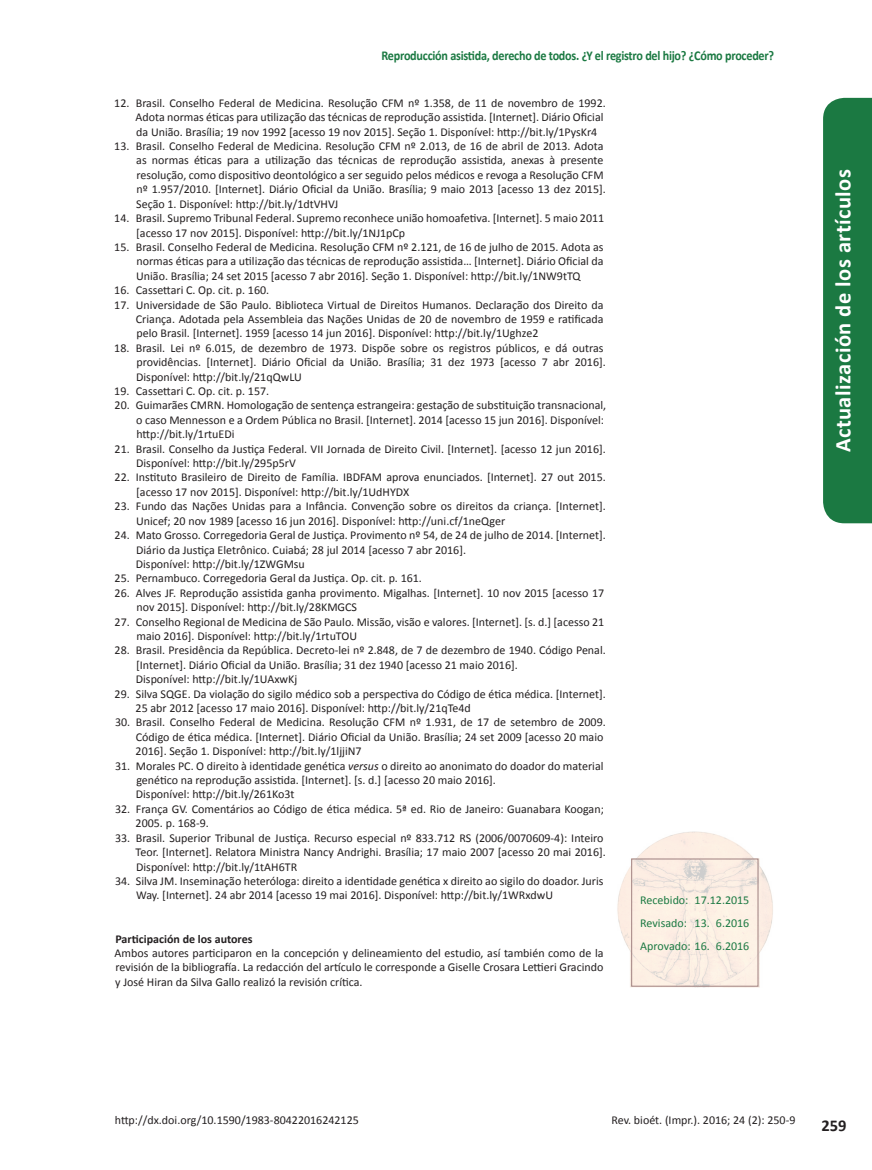
<style>
.page{position:relative;width:872px;height:1170px;background:#fff}
.page>*{position:absolute;margin:0;border:0;box-sizing:border-box;transform-origin:0 0}
.t1{font:700 22.5px "Calibri";letter-spacing:.02em;color:#fff}
.t2{font:700 16.5px "Calibri";color:#231f20}
.t3{font:700 13.5px "Calibri";letter-spacing:-.02em;color:#1b7942;scale:.9 1}
.Referencias{font:12px/14.4px "Calibri";color:#231f20}
.t4{font:12px "Calibri";color:#1b7942}
.Titulo_Correspondênc{font:700 12px "Calibri";color:#231f20}
.s1{font-style:italic}
</style>
<div class="page">
<img style="left:617px;top:831px;width:156px;height:155px">
<div style="left:631px;top:858px;width:127px;height:128px;border:1px solid #a38482"></div>
<div style="left:823px;top:98px;width:49px;height:425px;background:#1b7942"></div>
<p class="t3" style="left:381px;top:47px;width:438px">Reproducción asistida, derecho de todos. ¿Y el registro del hijo? ¿Cómo proceder?</p>
<p class="Referencias" style="left:135px;top:96px;width:472px;text-indent:-21px">12. Brasil. Conselho Federal de Medicina. Resolução CFM nº 1.358, de 11 de novembro de 1992.<br>Adota normas éticas para utilização das técnicas de reprodução assistida. [Internet]. Diário Oficial da União. Brasília; 19 nov 1992 [acesso 19 nov 2015]. Seção 1. Disponível: http://bit.ly/1PysKr4</p>
<p class="Referencias" style="left:136px;top:139px;width:471px;text-indent:-22px">13. Brasil. Conselho Federal de Medicina. Resolução CFM nº 2.013, de 16 de abril de 2013. Adota as normas éticas para a utilização das técnicas de reprodução assistida, anexas à presente resolução, como dispositivo deontológico a ser seguido pelos médicos e revoga a Resolução CFM nº 1.957/2010. [Internet]. Diário Oficial da União. Brasília; 9 maio 2013 [acesso 13 dez 2015].<br>Seção 1. Disponível: http://bit.ly/1dtVHVJ</p>
<p class="Referencias" style="left:136px;top:211px;width:469px;text-indent:-22px">14. Brasil. Supremo Tribunal Federal. Supremo reconhece união homoafetiva. [Internet]. 5 maio 2011 [acesso 17 nov 2015]. Disponível: http://bit.ly/1NJ1pCp</p>
<p class="Referencias" style="left:136px;top:240px;width:469px;text-align:justify;text-indent:-22px">15. Brasil. Conselho Federal de Medicina. Resolução CFM nº 2.121, de 16 de julho de 2015. Adota as normas éticas para a utilização das técnicas de reprodução assistida… [Internet]. Diário Oficial da União. Brasília; 24 set 2015 [acesso 7 abr 2016]. Seção 1. Disponível: http://bit.ly/1NW9tTQ</p>
<p class="Referencias" style="left:114px;top:283px;width:156px">16. Cassettari C. Op. cit. p. 160.</p>
<p class="Referencias" style="left:136px;top:297px;width:469px;text-align:justify;text-indent:-22px">17. Universidade de São Paulo. Biblioteca Virtual de Direitos Humanos. Declaração dos Direito da Criança. Adotada pela Assembleia das Nações Unidas de 20 de novembro de 1959 e ratificada pelo Brasil. [Internet]. 1959 [acesso 14 jun 2016]. Disponível: http://bit.ly/1Ughze2</p>
<p class="Referencias" style="left:136px;top:340px;width:471px;text-indent:-22px">18. Brasil. Lei nº 6.015, de dezembro de 1973. Dispõe sobre os registros públicos, e dá outras providências. [Internet]. Diário Oficial da União. Brasília; 31 dez 1973 [acesso 7 abr 2016].<br>Disponível: http://bit.ly/21qQwLU</p>
<p class="Referencias" style="left:114px;top:384px;width:156px">19. Cassettari C. Op. cit. p. 157.</p>
<p class="Referencias" style="left:136px;top:398px;width:471px;text-indent:-22px">20. Guimarães CMRN. Homologação de sentença estrangeira: gestação de substituição transnacional, o caso Mennesson e a Ordem Pública no Brasil. [Internet]. 2014 [acesso 15 jun 2016]. Disponível: http://bit.ly/1rtuEDi</p>
<p class="Referencias" style="left:136px;top:441px;width:471px;text-indent:-22px">21. Brasil. Conselho da Justiça Federal. VII Jornada de Direito Civil. [Internet]. [acesso 12 jun 2016].<br>Disponível: http://bit.ly/295p5rV</p>
<p class="Referencias" style="left:136px;top:470px;width:471px;text-indent:-22px">22. Instituto Brasileiro de Direito de Família. IBDFAM aprova enunciados. [Internet]. 27 out 2015. [acesso 17 nov 2015]. Disponível: http://bit.ly/1UdHYDX</p>
<p class="Referencias" style="left:136px;top:499px;width:471px;text-indent:-22px">23. Fundo das Nações Unidas para a Infância. Convenção sobre os direitos da criança. [Internet].<br>Unicef; 20 nov 1989 [acesso 16 jun 2016]. Disponível: http://uni.cf/1neQger</p>
<p class="Referencias" style="left:136px;top:528px;width:471px;text-indent:-22px">24. Mato Grosso. Corregedoria Geral de Justiça. Provimento nº 54, de 24 de julho de 2014. [Internet].<br>Diário da Justiça Eletrônico. Cuiabá; 28 jul 2014 [acesso 7 abr 2016].</p>
<p class="Referencias" style="left:136px;top:556px;width:171px">Disponível: http://bit.ly/1ZWGMsu</p>
<p class="Referencias" style="left:115px;top:571px;width:309px">25. Pernambuco. Corregedoria Geral da Justiça. Op. cit. p. 161.</p>
<p class="Referencias" style="left:136px;top:585px;width:469px;text-indent:-22px">26. Alves JF. Reprodução assistida ganha provimento. Migalhas. [Internet]. 10 nov 2015 [acesso 17 nov 2015]. Disponível: http://bit.ly/28KMGCS</p>
<p class="Referencias" style="left:136px;top:614px;width:469px;text-indent:-22px">27. Conselho Regional de Medicina de São Paulo. Missão, visão e valores. [Internet]. [s. d.] [acesso 21 maio 2016]. Disponível: http://bit.ly/1rtuTOU</p>
<p class="Referencias" style="left:136px;top:643px;width:471px;text-indent:-22px">28. Brasil. Presidência da República. Decreto-lei nº 2.848, de 7 de dezembro de 1940. Código Penal. [Internet]. Diário Oficial da União. Brasília; 31 dez 1940 [acesso 21 maio 2016].</p>
<p class="Referencias" style="left:136px;top:672px;width:163px">Disponível: http://bit.ly/1UAxwKj</p>
<p class="Referencias" style="left:136px;top:686px;width:471px;text-indent:-21px">29. Silva SQGE. Da violação do sigilo médico sob a perspectiva do Código de ética médica. [Internet].<br>25 abr 2012 [acesso 17 maio 2016]. Disponível: http://bit.ly/21qTe4d</p>
<p class="Referencias" style="left:136px;top:715px;width:472px;text-indent:-21px">30. Brasil. Conselho Federal de Medicina. Resolução CFM nº 1.931, de 17 de setembro de 2009.<br>Código de ética médica. [Internet]. Diário Oficial da União. Brasília; 24 set 2009 [acesso 20 maio<br>2016]. Seção 1. Disponível: http://bit.ly/1ljjiN7</p>
<p class="Referencias" style="left:136px;top:758px;width:468px;text-indent:-21px">31. Morales PC. O direito à identidade genética <span class="s1">versus</span> o direito ao anonimato do doador do material genético na reprodução assistida. [Internet]. [s. d.] [acesso 20 maio 2016].</p>
<p class="Referencias" style="left:136px;top:787px;width:160px">Disponível: http://bit.ly/261Ko3t</p>
<p class="Referencias" style="left:136px;top:801px;width:470px;text-indent:-21px">32. França GV. Comentários ao Código de ética médica. 5ª ed. Rio de Janeiro: Guanabara Koogan;<br>2005. p. 168-9.</p>
<p class="Referencias" style="left:136px;top:830px;width:472px;text-indent:-21px">33. Brasil. Superior Tribunal de Justiça. Recurso especial nº 833.712 RS (2006/0070609-4): Inteiro<br>Teor. [Internet]. Relatora Ministra Nancy Andrighi. Brasília; 17 maio 2007 [acesso 20 mai 2016].<br>Disponível: http://bit.ly/1tAH6TR</p>
<p class="Referencias" style="left:136px;top:873px;width:469px;text-indent:-21px">34. Silva JM. Inseminação heteróloga: direito a identidade genética x direito ao sigilo do doador. Juris<br>Way. [Internet]. 24 abr 2014 [acesso 19 mai 2016]. Disponível: http://bit.ly/1WRxdwU</p>
<p class="Titulo_Correspondênc" style="left:115px;top:930px;width:139px">Participación de los autores</p>
<p class="Referencias" style="left:114px;top:945px;width:490px;text-align:justify">Ambos autores participaron en la concepción y delineamiento del estudio, así también como de la revisión de la bibliografía. La redacción del artículo le corresponde a Giselle Crosara Lettieri Gracindo y José Hiran da Silva Gallo realizó la revisión crítica.</p>
<p class="t4" style="left:640px;top:892px;width:111px">Recebido: 17.12.2015</p>
<p class="t4" style="left:640px;top:915px;width:111px">Revisado: 13. 6.2016</p>
<p class="t4" style="left:640px;top:938px;width:111px">Aprovado: 16. 6.2016</p>
<h1 class="t1" style="left:828px;top:452px;width:284px;rotate:-90deg">Actualización de los artículos</h1>
<p class="Referencias" style="left:115px;top:1113px;width:245px">http://dx.doi.org/10.1590/1983-80422016242125</p>
<p class="Referencias" style="left:611px;top:1113px;width:185px">Rev. bioét. (Impr.). 2016; 24 (2): 250-9</p>
<h2 class="t2" style="left:821px;top:1115px;width:27px">259</h2>
</div>
